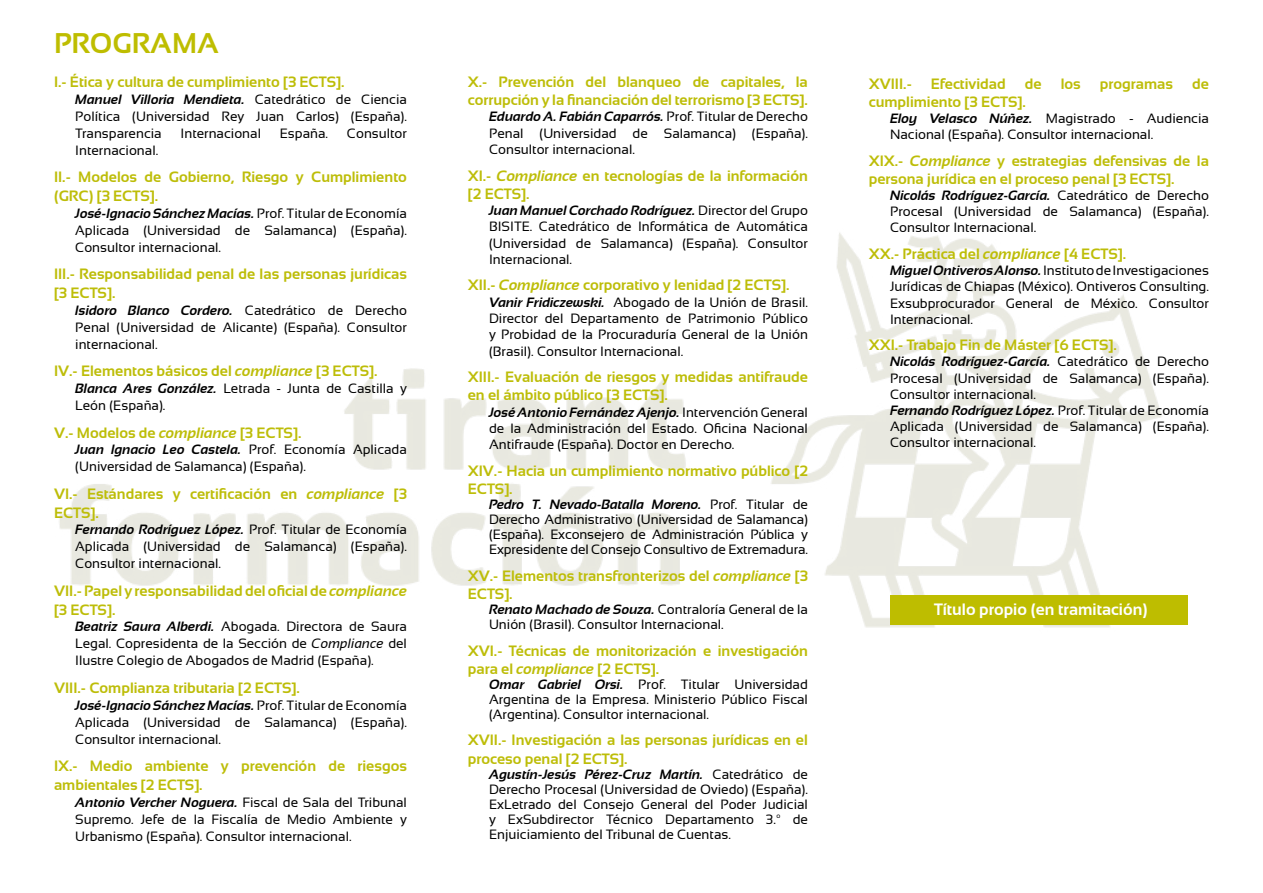
<style>
.page{position:relative;width:1263px;height:893px;background:#fff}
.page>*{position:absolute;margin:0;border:0;box-sizing:border-box;transform-origin:0 0}
.t1{font:700 28.5px "Sansation";color:#bebd00}
.t2{font:700 16.5px "Sansation";color:#fff}
.t3{font:700 15px/18.1px "Sansation";color:#bdbd08}
.t4{font:13.5px/17px "Sansation";color:#000;text-align:justify}
.s1{font-weight:700;font-style:italic}
.s2{font-style:italic}
</style>
<div class="page">
<img style="left:59px;top:233px;width:1103px;height:395px">
<div style="left:890px;top:595px;width:298px;height:30px;background:#bebd00"></div>
<h1 class="t1" style="left:54px;top:27px;width:166px">PROGRAMA</h1>
<p class="t3" style="left:54px;top:73px;width:292px">I.- Ética y cultura de cumplimiento [3 ECTS].</p>
<p class="t4" style="left:75px;top:91px;width:333px"><span class="s1">Manuel Villoria Mendieta.</span> Catedrático de Ciencia Política (Universidad Rey Juan Carlos) (España).<br>Transparencia</p>
<p class="t4" style="left:181px;top:125px;width:82px">Internacional</p>
<p class="t4" style="left:280px;top:125px;width:50px">España.</p>
<p class="t4" style="left:347px;top:125px;width:61px">Consultor</p>
<p class="t4" style="left:75px;top:142px;width:84px">Internacional.</p>
<p class="t3" style="left:54px;top:168px;width:354px;line-height:18.8px">II.- Modelos de Gobierno, Riesgo y Cumplimiento (GRC) [3 ECTS].</p>
<p class="t4" style="left:75px;top:205px;width:333px"><span class="s1">José-Ignacio Sánchez Macías.</span> Prof. Titular de Economía Aplicada (Universidad de Salamanca) (España).<br>Consultor internacional.</p>
<p class="t3" style="left:54px;top:265px;width:354px;line-height:18.8px">III.- Responsabilidad penal de las personas jurídicas [3 ECTS].</p>
<p class="t4" style="left:75px;top:302px;width:333px"><span class="s1">Isidoro Blanco Cordero.</span> Catedrático de Derecho Penal (Universidad de Alicante) (España). Consultor internacional.</p>
<p class="t3" style="left:54px;top:362px;width:325px">IV.- Elementos básicos del <span class="s2">compliance</span> [3 ECTS].</p>
<p class="t4" style="left:75px;top:380px;width:333px"><span class="s1">Blanca Ares González.</span> Letrada - Junta de Castilla y<br>León (España).</p>
<p class="t3" style="left:54px;top:423px;width:249px">V.- Modelos de <span class="s2">compliance</span> [3 ECTS].</p>
<p class="t4" style="left:75px;top:441px;width:333px"><span class="s1">Juan Ignacio Leo Castela.</span> Prof. Economía Aplicada (Universidad de Salamanca) (España).</p>
<p class="t3" style="left:54px;top:484px;width:354px;line-height:18.8px">VI.- Estándares y certificación en <span class="s2">compliance</span> [3<br>ECTS].</p>
<p class="t4" style="left:75px;top:521px;width:333px"><span class="s1">Fernando Rodríguez López.</span> Prof. Titular de Economía Aplicada (Universidad de Salamanca) (España).<br>Consultor internacional.</p>
<p class="t3" style="left:54px;top:581px;width:354px;line-height:18.8px">VII.- Papel y responsabilidad del oficial de <span class="s2">compliance </span>[3 ECTS].</p>
<p class="t4" style="left:75px;top:618px;width:333px"><span class="s1">Beatriz Saura Alberdi.</span> Abogada. Directora de Saura Legal. Copresidenta de la Sección de <span class="s2">Compliance</span> del Ilustre Colegio de Abogados de Madrid (España).</p>
<p class="t3" style="left:54px;top:678px;width:247px">VIII.- Complianza tributaria [2 ECTS].</p>
<p class="t4" style="left:75px;top:696px;width:333px"><span class="s1">José-Ignacio Sánchez Macías.</span> Prof. Titular de Economía Aplicada (Universidad de Salamanca) (España).<br>Consultor internacional.</p>
<p class="t3" style="left:54px;top:756px;width:354px;line-height:18.8px">IX.- Medio ambiente y prevención de riesgos ambientales [2 ECTS].</p>
<p class="t4" style="left:75px;top:793px;width:333px"><span class="s1">Antonio Vercher Noguera.</span> Fiscal de Sala del Tribunal Supremo. Jefe de la Fiscalía de Medio Ambiente y Urbanismo (España). Consultor internacional.</p>
<p class="t3" style="left:468px;top:73px;width:342px">X.- Prevención del blanqueo de capitales, la corrupción y la financiación del terrorismo [3 ECTS].</p>
<p class="t4" style="left:489px;top:109px;width:320px;line-height:16.4px"><span class="s1">Eduardo A. Fabián Caparrós.</span> Prof. Titular de Derecho Penal (Universidad de Salamanca) (España).<br>Consultor internacional.</p>
<p class="t3" style="left:468px;top:166px;width:342px">XI.- <span class="s2">Compliance</span> en tecnologías de la información [2 ECTS].</p>
<p class="t4" style="left:489px;top:202px;width:320px;line-height:16.4px"><span class="s1">Juan Manuel Corchado Rodríguez.</span> Director del Grupo BISITE. Catedrático de Informática de Automática (Universidad de Salamanca) (España). Consultor Internacional.</p>
<p class="t3" style="left:468px;top:276px;width:323px">XII.- <span class="s2">Compliance</span> corporativo y lenidad [2 ECTS].</p>
<p class="t4" style="left:489px;top:294px;width:320px;line-height:16.4px"><span class="s1">Vanir Fridiczewski.</span> Abogado de la Unión de Brasil.<br>Director del Departamento de Patrimonio Público y Probidad de la Procuraduría General de la Unión (Brasil). Consultor Internacional.</p>
<p class="t3" style="left:468px;top:368px;width:342px">XIII.- Evaluación de riesgos y medidas antifraude en el ámbito público [3 ECTS].</p>
<p class="t4" style="left:489px;top:404px;width:320px;line-height:16.4px"><span class="s1">José Antonio Fernández Ajenjo.</span> Intervención General de la Administración del Estado. Oficina Nacional Antifraude (España). Doctor en Derecho.</p>
<p class="t3" style="left:468px;top:461px;width:342px">XIV.- Hacia un cumplimiento normativo público [2<br>ECTS].</p>
<p class="t4" style="left:489px;top:497px;width:320px;line-height:15.1px"><span class="s1">Pedro T. Nevado-Batalla Moreno.</span> Prof. Titular de Derecho Administrativo (Universidad de Salamanca) (España). Exconsejero de Administración Pública y Expresidente del Consejo Consultivo de Extremadura.</p>
<p class="t3" style="left:468px;top:566px;width:342px">XV.- Elementos transfronterizos del <span class="s2">compliance</span> [3<br>ECTS].</p>
<p class="t4" style="left:489px;top:602px;width:320px;line-height:15.1px"><span class="s1">Renato Machado de Souza.</span> Contraloría General de la<br>Unión (Brasil). Consultor Internacional.</p>
<p class="t3" style="left:468px;top:641px;width:342px">XVI.- Técnicas de monitorización e investigación para el <span class="s2">compliance</span> [2 ECTS].</p>
<p class="t4" style="left:489px;top:676px;width:320px;line-height:15.1px"><span class="s1">Omar Gabriel Orsi.</span> Prof. Titular Universidad Argentina de la Empresa. Ministerio Público Fiscal (Argentina). Consultor internacional.</p>
<p class="t3" style="left:468px;top:731px;width:342px">XVII.- Investigación a las personas jurídicas en el proceso penal [2 ECTS].</p>
<p class="t4" style="left:489px;top:766px;width:320px;line-height:15.1px"><span class="s1">Agustín-Jesús Pérez-Cruz Martín.</span> Catedrático de Derecho Procesal (Universidad de Oviedo) (España).<br>ExLetrado del Consejo General del Poder Judicial y ExSubdirector Técnico Departamento 3.º de Enjuiciamiento del Tribunal de Cuentas.</p>
<p class="t3" style="left:869px;top:75px;width:45px">XVIII.-</p>
<p class="t3" style="left:931px;top:75px;width:77px">Efectividad</p>
<p class="t3" style="left:1025px;top:75px;width:18px">de</p>
<p class="t3" style="left:1061px;top:75px;width:21px">los</p>
<p class="t3" style="left:1100px;top:75px;width:75px">programas</p>
<p class="t3" style="left:1192px;top:75px;width:18px">de</p>
<p class="t3" style="left:869px;top:93px;width:159px">cumplimiento [3 ECTS].</p>
<p class="t4" style="left:890px;top:110px;width:320px;line-height:16.2px"><span class="s1">Eloy Velasco Núñez.</span> Magistrado - Audiencia<br>Nacional (España). Consultor internacional.</p>
<p class="t3" style="left:869px;top:152px;width:342px">XIX.- <span class="s2">Compliance</span> y estrategias defensivas de la persona jurídica en el proceso penal [3 ECTS].</p>
<p class="t4" style="left:890px;top:187px;width:320px;line-height:16.2px"><span class="s1">Nicolás Rodríguez-García.</span> Catedrático de Derecho Procesal (Universidad de Salamanca) (España).<br>Consultor Internacional.</p>
<p class="t3" style="left:869px;top:245px;width:259px">XX.- Práctica del <span class="s2">compliance</span> [4 ECTS].</p>
<p class="t4" style="left:890px;top:262px;width:320px;line-height:16.2px"><span class="s1">Miguel Ontiveros Alonso.</span> Instituto de Investigaciones Jurídicas de Chiapas (México). Ontiveros Consulting.<br>Exsubprocurador General de México. Consultor Internacional.</p>
<p class="t3" style="left:869px;top:336px;width:250px">XXI.- Trabajo Fin de Máster [6 ECTS].</p>
<p class="t4" style="left:890px;top:354px;width:320px;line-height:16.2px;text-align:left"><span class="s1">Nicolás Rodríguez-García.</span> Catedrático de Derecho Procesal (Universidad de Salamanca) (España).<br>Consultor internacional.<br><span class="s1">Fernando Rodríguez López.</span> Prof. Titular de Economía Aplicada (Universidad de Salamanca) (España).<br>Consultor internacional.</p>
<p class="t2" style="left:934px;top:600px;width:215px">Título propio (en tramitación)</p>
</div>
